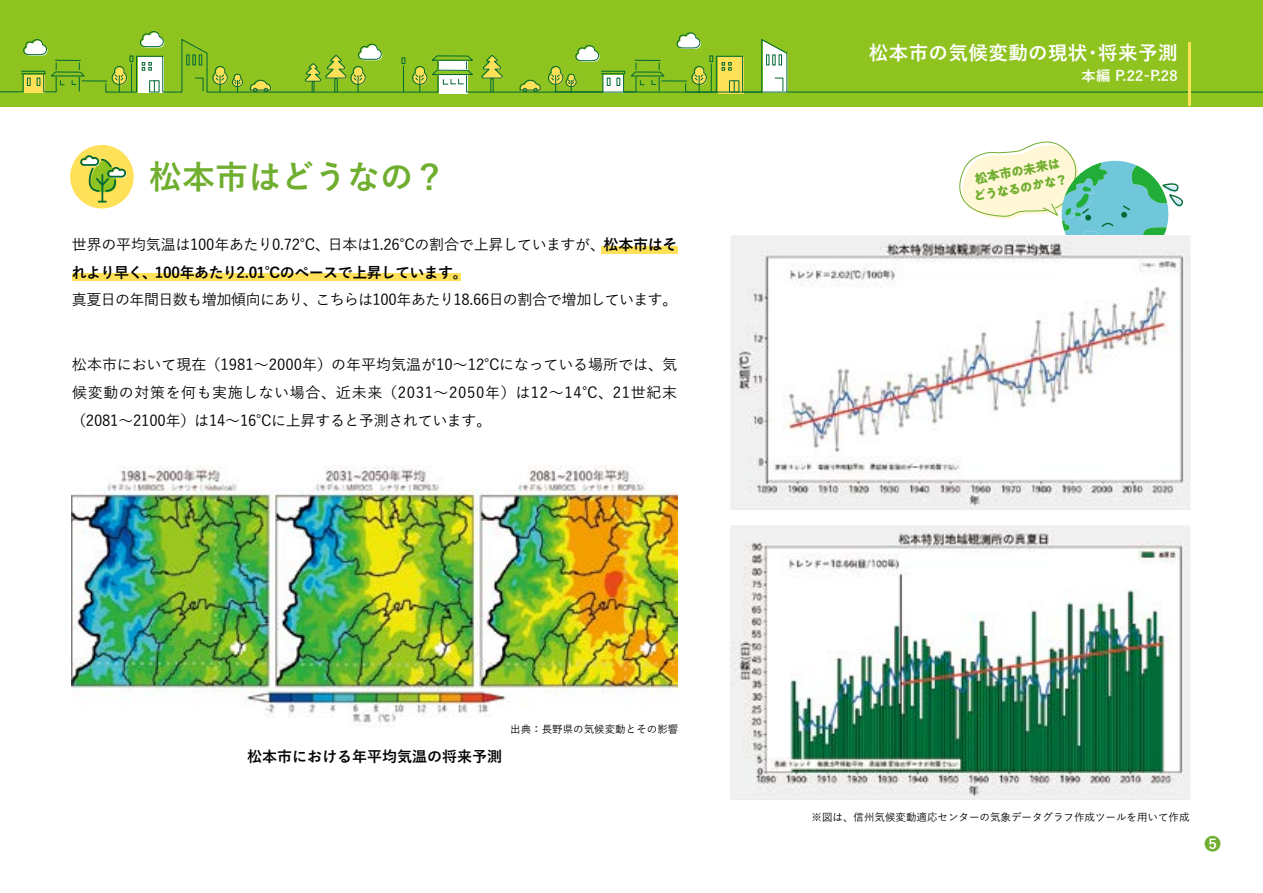
<style>
.page{position:relative;width:1263px;height:893px;background:#fff}
.page>*{position:absolute;margin:0;border:0;box-sizing:border-box;transform-origin:0 0}
.t1{font:700 33px "Yu Gothic";color:#6fae2e}
.t2{font:700 19.5px "Yu Gothic";letter-spacing:.025em;color:#fff}
.t3{font:700 16.5px "Yu Gothic";color:#6fae2e}
.t4{font:500 15px/27.8px "Yu Gothic";letter-spacing:-.02em;color:#000}
.t5{font:700 15px "Yu Gothic";color:#000}
.t6{font:500 15px "Yu Gothic";letter-spacing:-.04em;color:#000}
.t7{font:700 14.25px "Yu Gothic";color:#fff}
.t8{font:700 12.75px/17px "PA1 Gothic Std N";color:#6fae2e;text-align:center}
.t9{font:500 10.5px "Yu Gothic";color:#000}
.s1{font-weight:700}
</style>
<div class="page">
<div style="left:0;top:0;width:1263px;height:106px;background:#8fc31f"></div>
<div style="left:718px;top:57px;width:26px;height:37px;background:#ffe159"></div>
<div style="left:439px;top:75px;width:29px;height:19px;background:#fff"></div>
<hr style="left:82px;top:80px;width:25px;height:2px;background:#006934">
<svg style="left:0;top:39px;width:86px;height:54px"></svg>
<svg style="left:105px;top:31px;width:1158px;height:62px"></svg>
<hr style="left:1187px;top:42px;width:3px;height:64px;background:#ffe159">
<div style="left:601px;top:246px;width:77px;height:7px;background:#ffe159"></div>
<div style="left:72px;top:273px;width:388px;height:8px;background:#ffe159"></div>
<svg style="left:959px;top:141px;width:225px;height:94px"></svg>
<img style="left:72px;top:465px;width:605px;height:261px">
<img style="left:731px;top:235px;width:459px;height:274px">
<img style="left:730px;top:526px;width:460px;height:274px">
<svg style="left:70px;top:144px;width:64px;height:65px"></svg>
<h1 class="t1" style="left:149px;top:159px;width:299px">松本市はどうなの?</h1>
<p class="t4" style="left:155px;top:229px;width:524px;text-indent:-83px">世界の平均気温は100年あたり0.72℃、日本は1.26℃の割合で上昇していますが、<span class="s1">松本市はそ<br>100年あたり2.01℃のペースで上昇しています。</span></p>
<p class="t5" style="left:72px;top:264px;width:87px">れより早く、</p>
<p class="t6" style="left:72px;top:286px;width:247px">真夏日の年間日数も増加傾向にあり、</p>
<p class="t4" style="left:315px;top:284px;width:363px">こちらは100年あたり18.66日の割合で増加しています。</p>
<p class="t4" style="left:71px;top:349px;width:607px;text-align:justify">松本市において現在（1981～2000年）の年平均気温が10～12℃になっている場所では、気候変動の対策を何も実施しない場合、近未来（2031～2050年）は12～14℃、21世紀末（2081～2100年）は14～16℃に上昇すると予測されています。</p>
<p class="t5" style="left:247px;top:748px;width:256px">松本市における年平均気温の将来予測</p>
<p class="t9" style="left:510px;top:719px;width:169px">出典：長野県の気候変動とその影響</p>
<h2 class="t2" style="left:869px;top:42px;width:220px">松本市の気候変動の現状</h2>
<h2 class="t2" style="left:1098px;top:42px;width:81px">将来予測</h2>
<h2 class="t2" style="left:1083px;top:42px;width:21px">・</h2>
<p class="t7" style="left:1081px;top:67px;width:45px">本編 P</p>
<p class="t7" style="left:1122px;top:67px;width:39px">.22-P</p>
<p class="t7" style="left:1157px;top:67px;width:22px">.28</p>
<p class="t8" style="left:969px;top:173px;width:97px;rotate:-10deg">松本市の未来はどうなるのかな?</p>
<p class="t9" style="left:811px;top:807px;width:379px">※図は、信州気候変動適応センターの気象データグラフ作成ツールを用いて作成</p>
<p class="t3" style="left:1204px;top:835px;width:18px">5</p>
</div>
